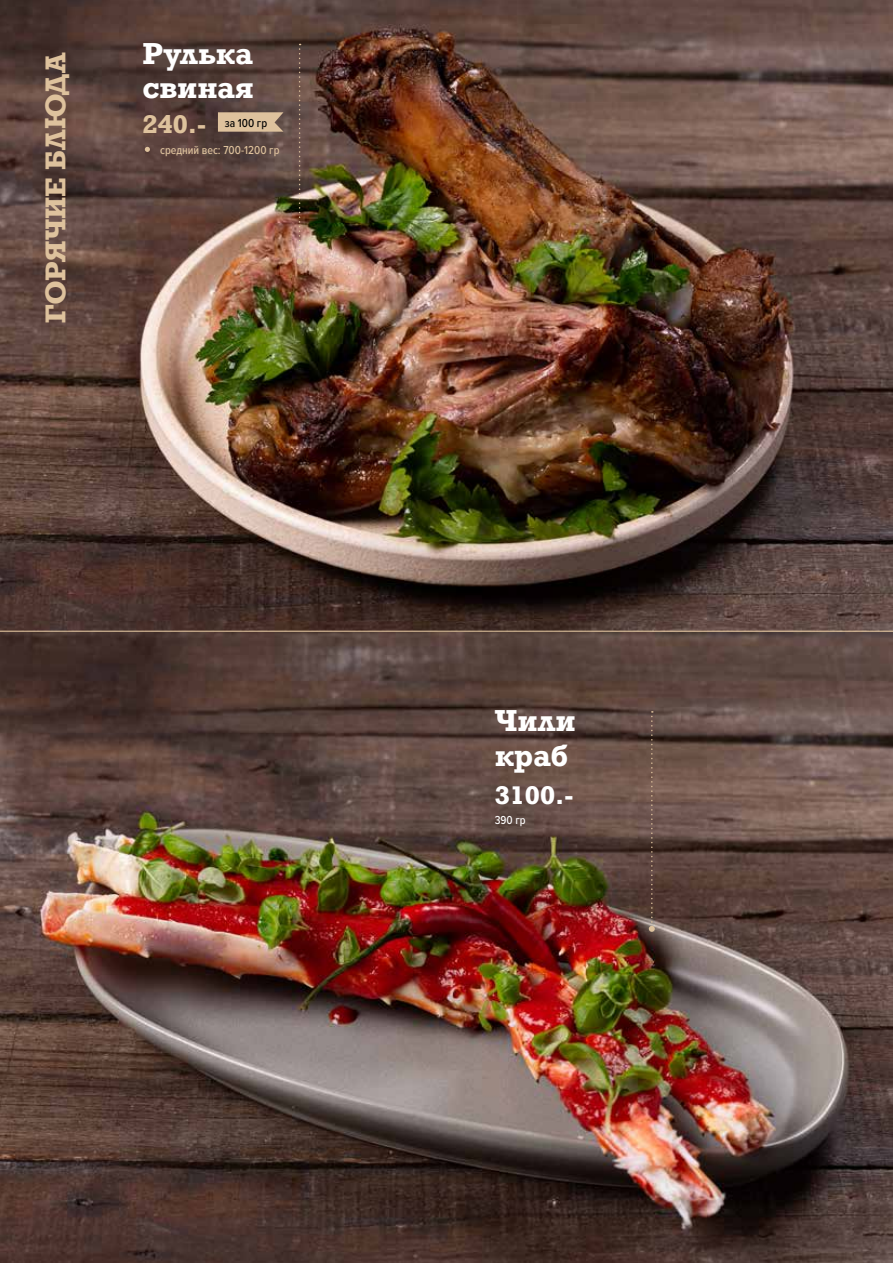
<style>
.page{position:relative;width:893px;height:1263px;background:#fff}
.page>*{position:absolute;margin:0;border:0;box-sizing:border-box;transform-origin:0 0}
.t1{font:700 28.5px/34.2px "Rockwell";color:#fff}
.t2{font:700 27px "Rockwell";letter-spacing:-.01em;color:#dec29d}
.t3{font:700 24px "Rockwell";color:#fff}
.t4{font:700 24px "Rockwell";color:#dec29d}
.t5{font:500 12px "Proxima Nova Cond";color:#dec29d}
.t6{font:500 12px "Proxima Nova Cond";color:#000}
.t7{font:500 12px "Proxima Nova Cond";color:#fff}
</style>
<div class="page">
<img style="left:0;top:632px;width:893px;height:631px">
<img style="left:0;top:0;width:893px;height:631px">
<svg style="left:297px;top:44px;width:6px;height:220px"></svg>
<svg style="left:649px;top:711px;width:6px;height:221px"></svg>
<svg style="left:145px;top:147px;width:5px;height:5px"></svg>
<svg style="left:218px;top:112px;width:65px;height:20px"></svg>
<hr style="left:0;top:631px;width:893px;height:1px;background:#dec29d">
<h2 class="t2" style="left:38px;top:323px;width:271px;rotate:-90deg">ГОРЯЧИЕ БЛЮДА</h2>
<h1 class="t1" style="left:142px;top:36px;width:113px">Рулька свиная</h1>
<h3 class="t4" style="left:142px;top:109px;width:65px">240.-</h3>
<p class="t5" style="left:160px;top:141px;width:121px">средний вес: 700-1200 гр</p>
<p class="t6" style="left:225px;top:114px;width:44px">за 100 гр</p>
<h1 class="t1" style="left:495px;top:703px;width:82px">Чили краб</h1>
<h3 class="t3" style="left:495px;top:780px;width:80px">3100.-</h3>
<p class="t7" style="left:495px;top:811px;width:32px">390 гр</p>
</div>
